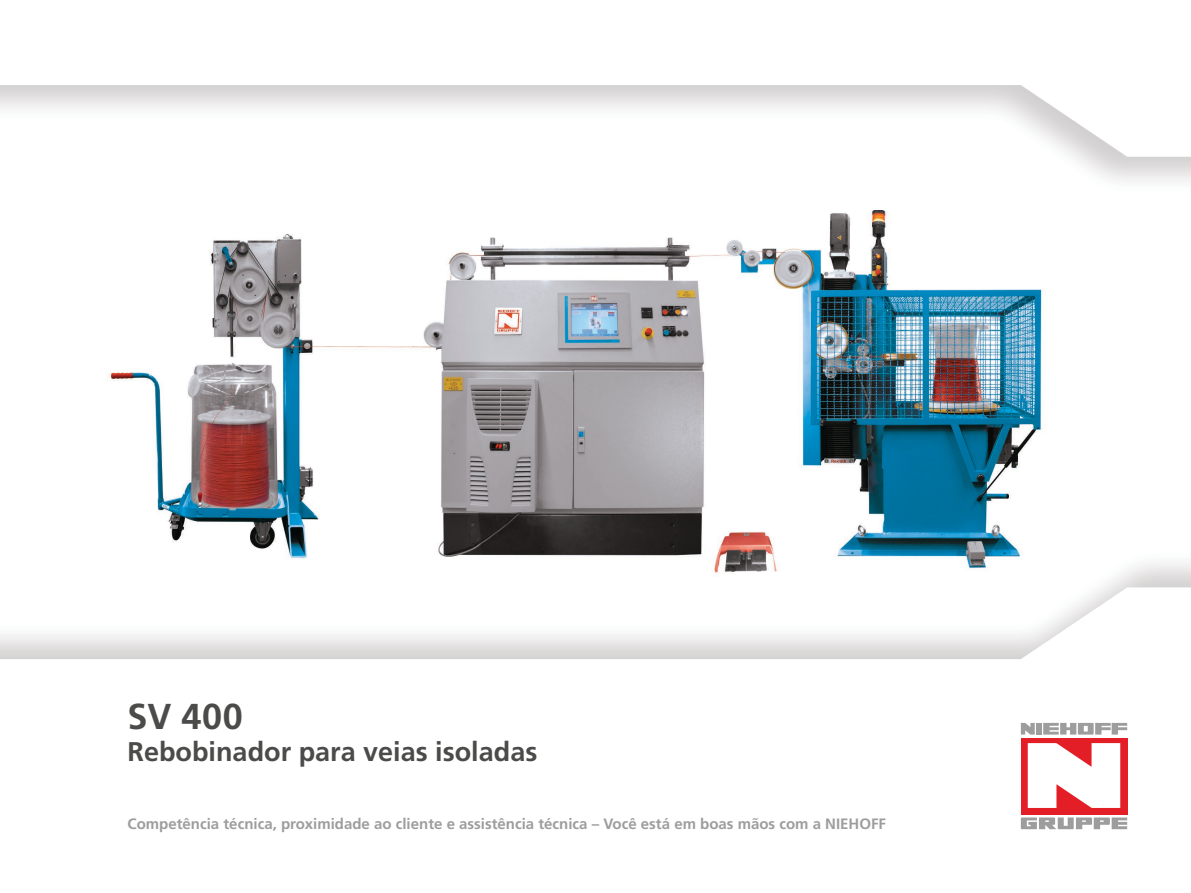
<style>
.page{position:relative;width:1191px;height:893px;background:#fff}
.page>*{position:absolute;margin:0;border:0;box-sizing:border-box;transform-origin:0 0}
.t1{font:700 36px "Frutiger LT Com";color:#4b4b4a}
.t2{font:700 27px "Frutiger LT Com";color:#4b4b4a}
.t3{font:700 15px "Frutiger LT Com";color:#9e9d9d}
</style>
<div class="page">
<svg style="left:0;top:85px;width:1191px;height:72px"></svg>
<svg style="left:0;top:587px;width:1191px;height:243px"></svg>
<div style="left:1020px;top:738px;width:107px;height:76px;background:#e31e26"></div>
<svg style="left:1020px;top:817px;width:107px;height:12px"></svg>
<div style="left:1036px;top:723px;width:5px;height:12px;background:#9e9d9d"></div>
<svg style="left:1020px;top:723px;width:14px;height:12px"></svg>
<svg style="left:1043px;top:723px;width:84px;height:12px"></svg>
<svg style="left:1027px;top:743px;width:93px;height:65px;background:#faddde"></svg>
<img style="left:109px;top:210px;width:934px;height:366px">
<h1 class="t1" style="left:128px;top:695px;width:117px">SV 400</h1>
<h2 class="t2" style="left:128px;top:736px;width:411px">Rebobinador para veias isoladas</h2>
<p class="t3" style="left:128px;top:815px;width:760px">Competência técnica, proximidade ao cliente e assistência técnica – Você está em boas mãos com a NIEHOFF</p>
</div>
